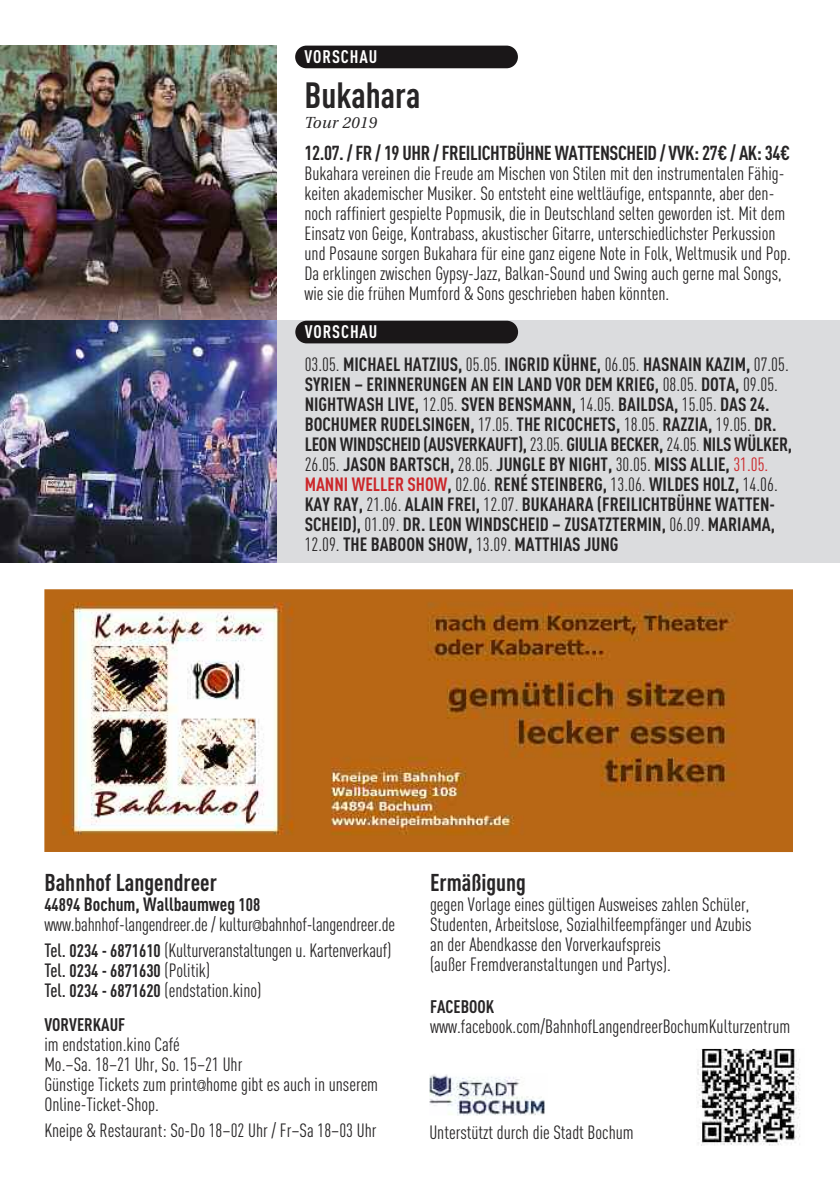
<style>
.page{position:relative;width:840px;height:1191px;background:#fff}
.page>*{position:absolute;margin:0;border:0;box-sizing:border-box;transform-origin:0 0}
.t1{font:700 36px "DIN Cond";color:#272526}
.t2{font:700 24px "DIN Cond";color:#272526}
.t3{font:700 20px "DIN Cond";letter-spacing:-.02em;color:#272526}
.t4{font:19px/20px "DIN Cond";color:#272526}
.t5{font:700 19px/20px "DIN Cond";color:#272526}
.t6{font:700 18px "DIN Cond";color:#272526}
.t7{font:700 18px "DIN Cond";letter-spacing:.05em;color:#fff}
.t8{font:italic 16px "Utopia";letter-spacing:.015em;color:#272526}
.s1{font-weight:400}
.s2{font-weight:300}
.s3{font-weight:400;color:#cc262a}
.s4{color:#cc262a}
.s5{font-weight:700;font-size:18px}
.s6{font-weight:700}
.s7{font-family:"Walkway";font-weight:700;font-stretch:condensed;font-size:16px}
.s8{font-weight:500}
.s9{font-weight:500;font-size:19px}
.s10{font-weight:400;font-size:19px}
</style>
<div class="page">
<div style="left:257px;top:321px;width:582px;height:242px;background:#dbdcde"></div>
<div style="left:295px;top:46px;width:222px;height:22px;background:#1a1718;border-radius:11px"></div>
<div style="left:295px;top:321px;width:223px;height:22px;background:#1a1718;border-radius:11px"></div>
<img style="left:0;top:45px;width:276px;height:276px">
<img style="left:0;top:321px;width:276px;height:242px">
<img style="left:44px;top:589px;width:748px;height:263px">
<img style="left:697px;top:1049px;width:103px;height:96px">
<img style="left:429px;top:1074px;width:116px;height:41px">
<p class="t7" style="left:304px;top:50px;width:74px">VORSCHAU</p>
<h1 class="t1" style="left:304px;top:82px;width:117px">Bukahara</h1>
<p class="t8" style="left:304px;top:116px;width:74px">Tour 2019</p>
<p class="t3" style="left:304px;top:146px;width:487px">12.07. / FR / 19 UHR / FREILICHTBÜHNE WATTENSCHEID / VVK: 27€ / AK: 34€</p>
<p class="t4" style="left:304px;top:165px;width:487px">Bukahara vereinen die Freude am Mischen von Stilen mit den instrumentalen Fähig&shy;keiten akademischer Musiker. So entsteht eine weltläufige, entspannte, aber den&shy;noch raffiniert gespielte Popmusik, die in Deutschland selten geworden ist. Mit dem Einsatz von Geige, Kontrabass, akustischer Gitarre, unterschiedlichster Perkussion und Posaune sorgen Bukahara für eine ganz eigene Note in Folk, Weltmusik und Pop.<br>Da erklingen zwischen Gypsy-Jazz, Balkan-Sound und Swing auch gerne mal Songs, wie sie die frühen Mumford &amp; Sons geschrieben haben könnten.</p>
<p class="t7" style="left:304px;top:325px;width:74px">VORSCHAU</p>
<p class="t5" style="left:304px;top:356px;width:489px"><span class="s1">03.05.</span> MICHAEL HATZIUS, <span class="s1">05.05.</span> INGRID KÜHNE, <span class="s1">06.05.</span> HASNAIN KAZIM, <span class="s1">07.05.<br></span>SYRIEN – ERINNERUNGEN AN EIN LAND VOR DEM KRIEG, <span class="s1">08.05.</span> DOTA, <span class="s1">09.05.<br></span>NIGHTWASH LIVE, <span class="s1">12.05.</span> SVEN BENSMANN, <span class="s1">14.05.</span> BAILDSA, <span class="s1">15.05.</span> DAS 24.<br>BOCHUMER RUDELSINGEN, <span class="s1">17.05.</span> THE RICOCHETS, <span class="s1">18.05.</span> RAZZIA, <span class="s1">19.05.</span> DR.<br>LEON WINDSCHEID (AUSVERKAUFT), <span class="s1">23.05.</span> GIULIA BECKER, <span class="s1">24.05</span><span class="s2">.</span> NILS WÜLKER, <span class="s1">26.05.</span> JASON BARTSCH, <span class="s1">28.05.</span> JUNGLE BY NIGHT, <span class="s1">30.05.</span> MISS ALLIE, <span class="s3">31.05.<br></span><span class="s4">MANNI WELLER SHOW</span>, <span class="s1">02.06.</span> RENÉ STEINBERG, <span class="s1">13.06.</span> WILDES HOLZ, <span class="s1">14.06.<br></span>KAY RAY, <span class="s1">21.06.</span> ALAIN FREI, <span class="s1">12.07.</span> BUKAHARA (FREILICHTBÜHNE WATTEN-SCHEID), <span class="s1">01.09.</span> DR. LEON WINDSCHEID – ZUSATZTERMIN, <span class="s1">06.09.</span> MARIAMA, <span class="s1">12.09.</span> THE BABOON SHOW, <span class="s1">13.09.</span> MATTHIAS JUNG</p>
<p class="t2" style="left:44px;top:873px;width:174px">Bahnhof Langendreer</p>
<p class="t4" style="left:44px;top:896px;width:352px"><span class="s5">44894</span> <span class="s6">Bochum, Wallbaumweg</span> <span class="s5">108 </span>www.bahnhof-langendreer.de / kultur<span class="s7">@</span>bahnhof-langendreer.de</p>
<p class="t4" style="left:44px;top:942px;width:348px"><span class="s8">Tel.</span> <span class="s5">0234 - 6871610</span> (Kulturveranstaltungen u. Kartenverkauf)</p>
<p class="t6" style="left:44px;top:964px;width:167px"><span class="s9">Tel.</span> 0234 - 6871630 <span class="s10">(Politik)</span></p>
<p class="t4" style="left:44px;top:982px;width:218px"><span class="s8">Tel.</span> <span class="s5">0234 - 6871620</span> (endstation.kino)</p>
<p class="t6" style="left:44px;top:1018px;width:82px">VORVERKAUF</p>
<p class="t4" style="left:44px;top:1036px;width:335px">im endstation.kino Café<br>Mo.–Sa. 18–21 Uhr, So. 15–21 Uhr<br>Günstige Tickets zum print<span class="s7">@</span>home gibt es auch in unserem Online-Ticket-Shop.</p>
<p class="t4" style="left:44px;top:1122px;width:333px">Kneipe &amp; Restaurant: So-Do 18–02 Uhr / Fr–Sa 18–03 Uhr</p>
<p class="t2" style="left:430px;top:873px;width:97px">Ermäßigung</p>
<p class="t4" style="left:430px;top:896px;width:323px">gegen Vorlage eines gültigen Ausweises zahlen Schüler, Studenten, Arbeitslose, Sozialhilfeempfänger und Azubis an der Abendkasse den Vorverkaufspreis<br>(außer Fremdveranstaltungen und Partys).</p>
<p class="t6" style="left:430px;top:1000px;width:66px">FACEBOOK</p>
<p class="t4" style="left:430px;top:1018px;width:361px">www.facebook.com/BahnhofLangendreerBochumKulturzentrum</p>
<p class="t4" style="left:429px;top:1124px;width:206px">Unterstützt durch die Stadt Bochum</p>
</div>
